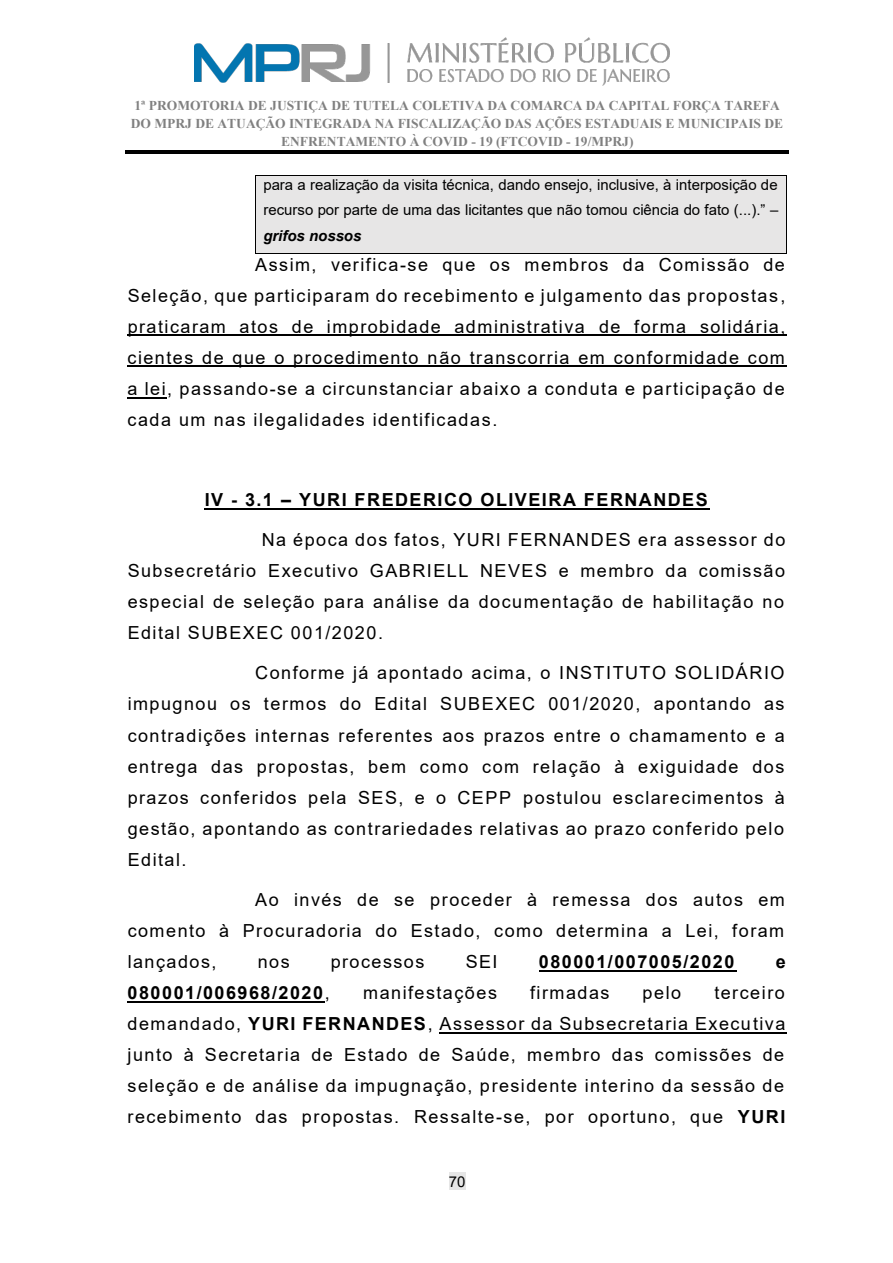
<style>
.page{position:relative;width:893px;height:1263px;background:#fff}
.page>*{position:absolute;margin:0;border:0;box-sizing:border-box;transform-origin:0 0}
.t1{font:18px/31px "Arial";letter-spacing:.085em;color:#000;text-align:justify}
.t2{font:700 18px "Arial";letter-spacing:.085em;color:#000}
.t3{font:15px/25.8px "Arial";color:#000}
.t4{font:italic 700 15px "Arial";color:#000}
.t5{font:700 13.5px/18px "Times New Roman";color:#808080;text-align:center}
.s1{font-weight:400}
.s2{font-weight:700}
</style>
<div class="page">
<hr style="left:125px;top:152px;width:664px;height:1px;background:#000">
<hr style="left:125px;top:150px;width:664px;height:1px;background:#000">
<div style="left:449px;top:1173px;width:17px;height:17px;background:#e6e6e6"></div>
<img style="left:194px;top:37px;width:475px;height:48px">
<div style="left:256px;top:176px;width:530px;height:77px;background:#e7e6e6"></div>
<hr style="left:256px;top:175px;width:530px;height:1px;background:#000">
<hr style="left:255px;top:175px;width:1px;height:78px;background:#000">
<hr style="left:256px;top:253px;width:530px;height:1px;background:#000">
<hr style="left:786px;top:175px;width:1px;height:78px;background:#000">
<hr style="left:128px;top:335px;width:659px;height:1px;background:#000">
<hr style="left:128px;top:366px;width:659px;height:1px;background:#000">
<hr style="left:128px;top:397px;width:39px;height:1px;background:#000">
<hr style="left:205px;top:508px;width:505px;height:2px;background:#000">
<hr style="left:539px;top:970px;width:197px;height:2px;background:#000">
<hr style="left:128px;top:1001px;width:197px;height:2px;background:#000">
<hr style="left:440px;top:1032px;width:347px;height:1px;background:#000">
<p class="t5" style="left:131px;top:96px;width:654px">1ª PROMOTORIA DE JUSTIÇA DE TUTELA COLETIVA DA COMARCA DA CAPITAL FORÇA TAREFA<br>DO MPRJ DE ATUAÇÃO INTEGRADA NA FISCALIZAÇÃO DAS AÇÕES ESTADUAIS E MUNICIPAIS DE<br>ENFRENTAMENTO À COVID - 19 (FTCOVID - 19/MPRJ)</p>
<p class="t3" style="left:263px;top:171px;width:517px">para a realização da visita técnica, dando ensejo, inclusive, à interposição de recurso por parte de uma das licitantes que não tomou ciência do fato (...).” –</p>
<p class="t4" style="left:263px;top:226px;width:100px">grifos nossos</p>
<p class="t1" style="left:128px;top:249px;width:659px;text-indent:128px">Assim, verifica-se que os membros da Comissão de Seleção, que participaram do recebimento e julgamento das propostas, praticaram atos de improbidade administrativa de forma solidária, cientes de que o procedimento não transcorria em conformidade com a lei, passando-se a circunstanciar abaixo a conduta e participação de cada um nas ilegalidades identificadas.</p>
<p class="t2" style="left:205px;top:487px;width:505px">IV - 3.1 – YURI FREDERICO OLIVEIRA FERNANDES</p>
<p class="t1" style="left:128px;top:524px;width:659px;text-indent:134px">Na época dos fatos, YURI FERNANDES era assessor do Subsecretário Executivo GABRIELL NEVES e membro da comissão especial de seleção para análise da documentação de habilitação no Edital SUBEXEC 001/2020.</p>
<p class="t1" style="left:128px;top:657px;width:659px;text-indent:128px">Conforme já apontado acima, o INSTITUTO SOLIDÁRIO impugnou os termos do Edital SUBEXEC 001/2020, apontando as contradições internas referentes aos prazos entre o chamamento e a entrega das propostas, bem como com relação à exiguidade dos prazos conferidos pela SES, e o CEPP postulou esclarecimentos à gestão, apontando as contrariedades relativas ao prazo conferido pelo Edital.</p>
<p class="t1" style="left:128px;top:884px;width:659px;text-indent:128px">Ao invés de se proceder à remessa dos autos em comento à Procuradoria do Estado, como determina a Lei, foram lançados,</p>
<p class="t1" style="left:258px;top:946px;width:34px">nos</p>
<p class="t1" style="left:331px;top:946px;width:95px">processos</p>
<p class="t1" style="left:466px;top:946px;width:33px">SEI</p>
<p class="t2" style="left:539px;top:949px;width:197px">080001/007005/2020</p>
<p class="t2" style="left:776px;top:949px;width:12px">e</p>
<p class="t2" style="left:128px;top:980px;width:204px">080001/006968/2020<span class="s1">,</span></p>
<p class="t1" style="left:363px;top:977px;width:135px">manifestações</p>
<p class="t1" style="left:530px;top:977px;width:81px">firmadas</p>
<p class="t1" style="left:643px;top:977px;width:40px">pelo</p>
<p class="t1" style="left:128px;top:977px;width:659px;text-indent:587px">terceiro demandado, <span class="s2">YURI FERNANDES</span>, Assessor da Subsecretaria Executiva junto à Secretaria de Estado de Saúde, membro das comissões de seleção e de análise da impugnação, presidente interino da sessão de recebimento das propostas. Ressalte-se, por oportuno, que <span class="s2">YURI</span></p>
<p class="t3" style="left:449px;top:1168px;width:18px">70</p>
</div>
